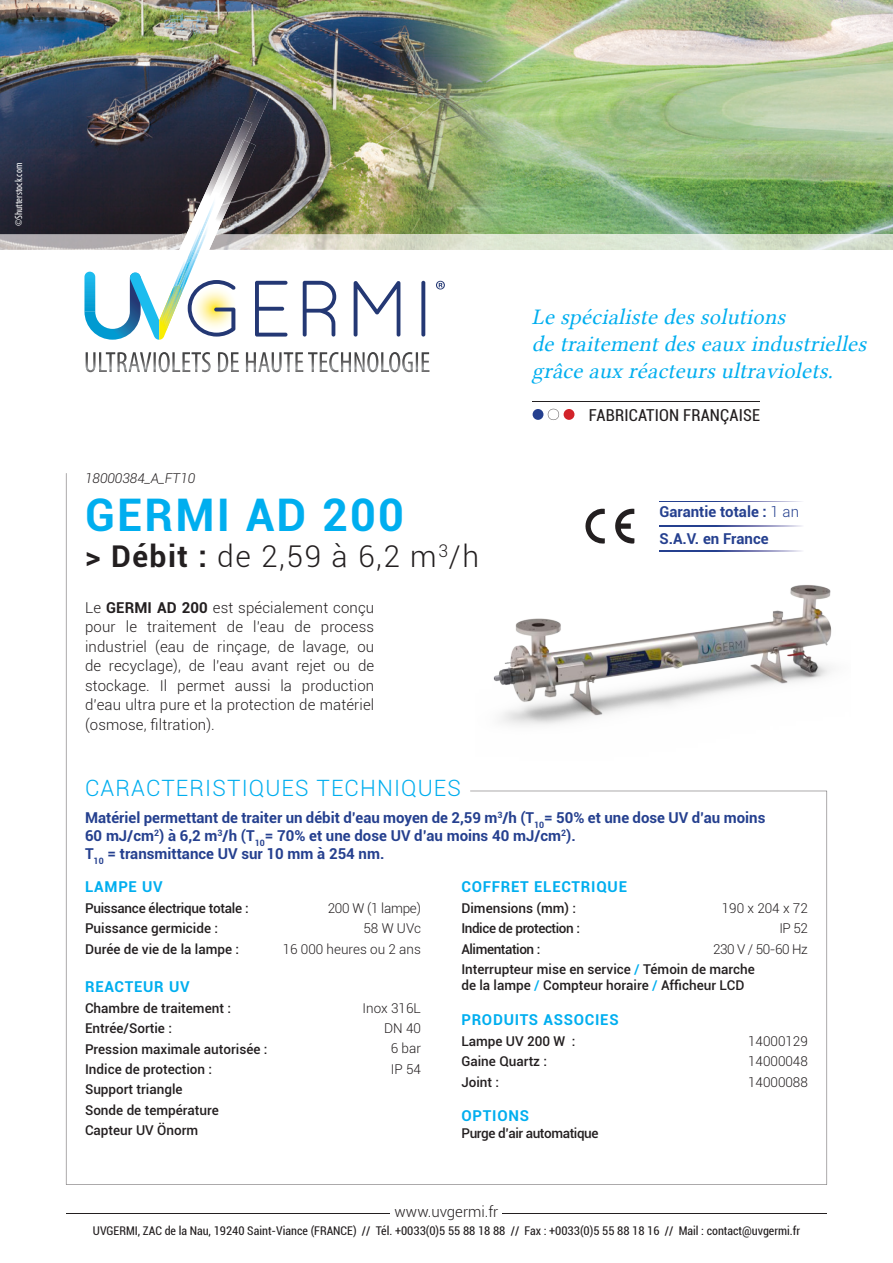
<style>
.page{position:relative;width:893px;height:1263px;background:#fff}
.page>*{position:absolute;margin:0;border:0;box-sizing:border-box;transform-origin:0 0}
.t1{font:700 45px "Roboto";letter-spacing:.05em;color:#00aeef}
.t2{font:300 30px "Roboto";color:#231f20}
.t3{font:22.5px/27px "Lin Libertine Slanted";letter-spacing:.01em;color:#00aeef}
.t4{font:300 22.5px "Roboto";letter-spacing:.05em;color:#00aeef}
.t5{font:condensed 16.5px "Roboto";letter-spacing:.01em;color:#231f20}
.t6{font:300 15px/19.5px "Roboto";letter-spacing:.01em;color:#231f20;text-align:justify}
.t7{font:700 15px/18px "Roboto";color:#25408f}
.t8{font:700 15px "Roboto";letter-spacing:.05em;color:#00aeef}
.t9{font:500 13.5px/20.4px "Roboto";color:#231f20}
.t10{font:300 13.5px/20.4px "Roboto";color:#231f20;text-align:right}
.t11{font:500 13.5px "Roboto";letter-spacing:-.03em;color:#231f20}
.t12{font:italic 300 13.5px "Roboto";color:#231f20}
.t13{font:condensed 12px "Roboto";color:#231f20}
.t14{font:condensed 10.5px "Myriad Pro";color:#fff}
.s1{font-weight:700}
.s2{font-weight:300}
.s3{color:#00aeef}
</style>
<div class="page">
<hr style="left:66px;top:1213px;width:761px;height:1px;background:#231f20">
<div style="left:390px;top:1202px;width:112px;height:22px;background:#fff"></div>
<img style="left:0;top:0;width:548px;height:234px">
<img style="left:548px;top:0;width:345px;height:250px">
<div style="left:533px;top:409px;width:10px;height:11px;background:#25408f;border-radius:50%"></div>
<svg style="left:548px;top:409px;width:11px;height:11px"></svg>
<div style="left:564px;top:409px;width:10px;height:11px;background:#d2232a;border-radius:50%"></div>
<hr style="left:533px;top:401px;width:227px;height:1px;background:#231f20">
<img style="left:216px;top:234px;width:332px;height:16px">
<img style="left:0;top:234px;width:179px;height:16px">
<img style="left:186px;top:118px;width:58px;height:116px">
<img style="left:179px;top:234px;width:14px;height:16px">
<img style="left:252px;top:143px;width:4px;height:91px">
<img style="left:209px;top:235px;width:7px;height:15px">
<img style="left:244px;top:90px;width:27px;height:53px">
<img style="left:193px;top:120px;width:59px;height:114px">
<img style="left:202px;top:140px;width:48px;height:94px">
<img style="left:207px;top:140px;width:37px;height:83px">
<svg style="left:255px;top:281px;width:32px;height:56px"></svg>
<svg style="left:354px;top:281px;width:46px;height:56px"></svg>
<svg style="left:421px;top:281px;width:4px;height:56px"></svg>
<img style="left:197px;top:219px;width:9px;height:20px">
<img style="left:200px;top:185px;width:22px;height:49px">
<img style="left:201px;top:189px;width:20px;height:45px">
<img style="left:200px;top:220px;width:4px;height:14px">
<img style="left:193px;top:236px;width:4px;height:14px">
<svg style="left:84px;top:272px;width:152px;height:68px"></svg>
<img style="left:163px;top:297px;width:1px;height:30px">
<img style="left:164px;top:286px;width:14px;height:3px">
<img style="left:178px;top:263px;width:18px;height:40px">
<img style="left:204px;top:214px;width:11px;height:20px">
<img style="left:164px;top:289px;width:18px;height:41px">
<img style="left:182px;top:263px;width:12px;height:26px">
<svg style="left:202px;top:224px;width:5px;height:11px"></svg>
<svg style="left:183px;top:250px;width:17px;height:13px"></svg>
<img style="left:197px;top:234px;width:7px;height:16px">
<img style="left:165px;top:288px;width:17px;height:40px">
<svg style="left:303px;top:281px;width:33px;height:56px"></svg>
<svg style="left:436px;top:281px;width:9px;height:8px"></svg>
<svg style="left:117px;top:352px;width:312px;height:20px"></svg>
<img style="left:475px;top:501px;width:357px;height:346px">
<p class="t14" style="left:12px;top:226px;width:65px;rotate:-90deg">©Shutterstock.com</p>
<h3 class="t3" style="left:532px;top:303px;width:336px">Le spécialiste des solutions<br>de traitement des eaux industrielles grâce aux réacteurs ultraviolets.</h3>
<p class="t12" style="left:85px;top:469px;width:112px">18000384_A_FT10</p>
<h1 class="t1" style="left:85px;top:483px;width:321px">GERMI AD 200</h1>
<h2 class="t2" style="left:85px;top:535px;width:396px"><span class="s1">&gt; Débit :</span> de 2,59 à 6,2 m<sup>3</sup>/h</h2>
<p class="t6" style="left:85px;top:597px;width:291px">Le <span class="s1">GERMI AD 200</span> est spécialement conçu pour le traitement de l’eau de process industriel (eau de rinçage, de lavage, ou de recyclage), de l’eau avant rejet ou de stockage. Il permet aussi la production d’eau ultra pure et la protection de matériel (osmose, filtration).</p>
<p class="t5" style="left:589px;top:403px;width:173px">FABRICATION FRANÇAISE</p>
<p class="t7" style="left:659px;top:498px;width:141px;line-height:26.5px">Garantie totale : <span class="s2">1 an<br></span>S.A.V. en France</p>
<h3 class="t4" style="left:85px;top:773px;width:377px">CARACTERISTIQUES TECHNIQUES</h3>
<p class="t7" style="left:85px;top:808px;width:682px">Matériel permettant de traiter un débit d’eau moyen de 2,59 m<sup>3</sup>/h (T<sub>10</sub>= 50% et une dose UV d’au moins<br>60 mJ/cm<sup>2</sup>) à 6,2 m<sup>3</sup>/h (T<sub>10</sub>= 70% et une dose UV d’au moins 40 mJ/cm<sup>2</sup>).<br>T<sub>10</sub> = transmittance UV sur 10 mm à 254 nm.</p>
<p class="t8" style="left:85px;top:876px;width:79px">LAMPE UV</p>
<p class="t9" style="left:85px;top:898px;width:165px">Puissance électrique totale :<br>Puissance germicide :<br>Durée de vie de la lampe :</p>
<p class="t8" style="left:85px;top:976px;width:106px">REACTEUR UV</p>
<p class="t9" style="left:85px;top:997px;width:184px">Chambre de traitement :<br>Entrée/Sortie :<br>Pression maximale autorisée :<br>Indice de protection :<br>Support triangle<br>Sonde de température<br>Capteur UV Önorm</p>
<p class="t10" style="left:283px;top:897px;width:140px">200 W (1 lampe)<br>58 W UVc<br>16 000 heures ou 2 ans</p>
<p class="t10" style="left:363px;top:997px;width:60px">Inox 316L<br>DN 40<br>6 bar<br>IP 54</p>
<p class="t8" style="left:461px;top:876px;width:167px">COFFRET ELECTRIQUE</p>
<p class="t9" style="left:461px;top:897px;width:116px">Dimensions (mm) :</p>
<p class="t10" style="left:722px;top:897px;width:88px">190 x 204 x 72</p>
<p class="t11" style="left:461px;top:919px;width:120px">Indice de protection :</p>
<p class="t10" style="left:779px;top:918px;width:30px">IP 52</p>
<p class="t11" style="left:461px;top:939px;width:81px">Alimentation :</p>
<p class="t9" style="left:461px;top:938px;width:348px;text-indent:252px"><span class="s2">230 V / 50-60 Hz<br></span>Interrupteur mise en service <span class="s3">/</span> Témoin de marche</p>
<p class="t9" style="left:461px;top:975px;width:285px">de la lampe <span class="s3">/</span> Compteur horaire <span class="s3">/</span> Afficheur LCD</p>
<p class="t8" style="left:461px;top:1009px;width:159px">PRODUITS ASSOCIES</p>
<p class="t9" style="left:461px;top:1030px;width:116px">Lampe UV 200 W :</p>
<p class="t10" style="left:748px;top:1030px;width:61px">14000129</p>
<p class="t9" style="left:461px;top:1050px;width:87px">Gaine Quartz :</p>
<p class="t10" style="left:748px;top:1051px;width:61px">14000048</p>
<p class="t9" style="left:461px;top:1071px;width:39px">Joint :</p>
<p class="t10" style="left:748px;top:1071px;width:61px">14000088</p>
<p class="t8" style="left:461px;top:1105px;width:69px">OPTIONS</p>
<p class="t11" style="left:461px;top:1123px;width:139px">Purge d’air automatique</p>
<p class="t6" style="left:395px;top:1201px;width:105px">www.uvgermi.fr</p>
<p class="t13" style="left:93px;top:1223px;width:709px">UVGERMI, ZAC de la Nau, 19240 Saint-Viance (FRANCE) // Tél. +0033(0)5 55 88 18 88 // Fax : +0033(0)5 55 88 18 16 // Mail : contact@uvgermi.fr</p>
</div>
